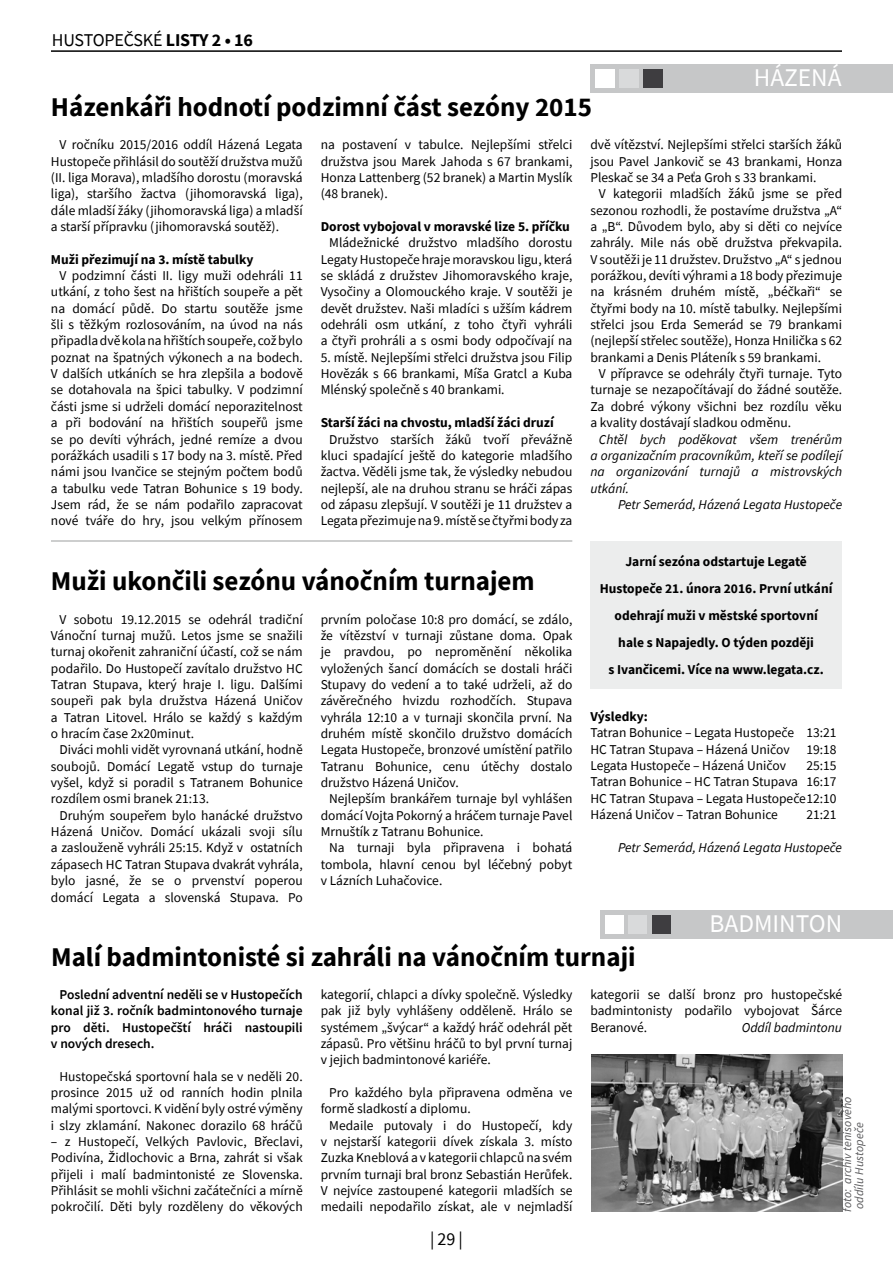
<style>
.page{position:relative;width:893px;height:1263px;background:#fff}
.page>*{position:absolute;margin:0;border:0;box-sizing:border-box;transform-origin:0 0}
.t1{font:700 27px "Source Sans Pro";color:#000}
.t2{font:25.5px "Source Sans Pro";color:#fff}
.t3{font:18px "Source Sans Pro";letter-spacing:-.01em;color:#000}
.t4{font:13.5px/16.4px "Source Sans Pro";color:#000;text-align:justify}
.t5{font:700 13.5px/27px "Source Sans Pro";color:#000;text-align:center}
.t6{font:italic 13.5px/16.4px "Source Sans Pro";color:#000;text-align:justify}
.t7{font:600 13.5px/16.4px "Source Sans Pro";color:#000;text-align:justify}
.t8{font:italic 12px/12px "Source Sans Pro";letter-spacing:.01em;color:#58585a}
.s1{font-weight:700}
</style>
<div class="page">
<hr style="left:51px;top:50px;width:791px;height:2px;background:#000">
<div style="left:590px;top:64px;width:303px;height:28px;background:#c6c7c8"></div>
<div style="left:595px;top:69px;width:20px;height:19px;background:#fff"></div>
<div style="left:619px;top:69px;width:20px;height:19px;background:#d9dadb"></div>
<div style="left:643px;top:69px;width:20px;height:19px;background:#3e3d40"></div>
<div style="left:590px;top:541px;width:252px;height:148px;background:#eceded"></div>
<hr style="left:51px;top:541px;width:521px;height:1px;background:#9c9e9f">
<div style="left:601px;top:910px;width:292px;height:28px;background:#c6c7c8"></div>
<div style="left:605px;top:915px;width:19px;height:18px;background:#fff"></div>
<div style="left:628px;top:915px;width:19px;height:18px;background:#d9dadb"></div>
<div style="left:652px;top:915px;width:19px;height:18px;background:#3e3d40"></div>
<img style="left:591px;top:1054px;width:251px;height:158px">
<h3 class="t3" style="left:52px;top:28px;width:203px">HUSTOPEČSKÉ <span class="s1">LISTY 2 • 16</span></h3>
<h2 class="t2" style="left:754px;top:61px;width:89px">HÁZENÁ</h2>
<h1 class="t1" style="left:51px;top:89px;width:542px">Házenkáři hodnotí podzimní část sezóny 2015</h1>
<p class="t4" style="left:51px;top:136px;width:253px;text-indent:9px">V ročníku 2015/2016 oddíl Házená Legata Hustopeče přihlásil do soutěží družstva mužů (II. liga Morava), mladšího dorostu (moravská liga), staršího žactva (jihomoravská liga), dále mladší žáky (jihomoravská liga) a mladší a starší přípravku (jihomoravská soutěž).</p>
<p class="t5" style="left:51px;top:245px;width:204px">Muži přezimují na 3. místě tabulky</p>
<p class="t4" style="left:51px;top:267px;width:253px;text-indent:9px">V podzimní části II. ligy muži odehráli 11 utkání, z toho šest na hřištích soupeře a pět na domácí půdě. Do startu soutěže jsme šli s těžkým rozlosováním, na úvod na nás připadla dvě kola na hřištích soupeře, což bylo poznat na špatných výkonech a na bodech.<br>V dalších utkáních se hra zlepšila a bodově se dotahovala na špici tabulky. V podzimní části jsme si udrželi domácí neporazitelnost a při bodování na hřištích soupeřů jsme se po devíti výhrách, jedné remíze a dvou porážkách usadili s 17 body na 3. místě. Před námi jsou Ivančice se stejným počtem bodů a tabulku vede Tatran Bohunice s 19 body.<br>Jsem rád, že se nám podařilo zapracovat nové tváře do hry, jsou velkým přínosem</p>
<p class="t4" style="left:321px;top:136px;width:253px">na postavení v tabulce. Nejlepšími střelci družstva jsou Marek Jahoda s 67 brankami, Honza Lattenberg (52 branek) a Martin Myslík (48 branek).</p>
<p class="t5" style="left:321px;top:213px;width:251px">Dorost vybojoval v moravské lize 5. příčku</p>
<p class="t4" style="left:321px;top:234px;width:253px;text-indent:9px">Mládežnické družstvo mladšího dorostu Legaty Hustopeče hraje moravskou ligu, která se skládá z družstev Jihomoravského kraje, Vysočiny a Olomouckého kraje. V soutěži je devět družstev. Naši mladíci s užším kádrem odehráli osm utkání, z toho čtyři vyhráli a čtyři prohráli a s osmi body odpočívají na</p>
<p class="t4" style="left:321px;top:349px;width:253px">5. místě. Nejlepšími střelci družstva jsou Filip Hovězák s 66 brankami, Míša Gratcl a Kuba Mlénský společně s 40 brankami.</p>
<p class="t5" style="left:321px;top:409px;width:235px">Starší žáci na chvostu, mladší žáci druzí</p>
<p class="t4" style="left:321px;top:431px;width:253px;text-indent:9px">Družstvo starších žáků tvoří převážně kluci spadající ještě do kategorie mladšího žactva. Věděli jsme tak, že výsledky nebudou nejlepší, ale na druhou stranu se hráči zápas od zápasu zlepšují. V soutěži je 11 družstev a Legata přezimuje na 9. místě se čtyřmi body za</p>
<p class="t4" style="left:590px;top:136px;width:253px">dvě vítězství. Nejlepšími střelci starších žáků jsou Pavel Jankovič se 43 brankami, Honza Pleskač se 34 a Peťa Groh s 33 brankami.</p>
<p class="t4" style="left:590px;top:185px;width:253px;text-indent:9px">V kategorii mladších žáků jsme se před sezonou rozhodli, že postavíme družstva „A“ a „B“. Důvodem bylo, aby si děti co nejvíce zahrály. Mile nás obě družstva překvapila.<br>V soutěži je 11 družstev. Družstvo „A“ s jednou porážkou, devíti výhrami a 18 body přezimuje na krásném druhém místě, „béčkaři“ se čtyřmi body na 10. místě tabulky. Nejlepšími střelci jsou Erda Semerád se 79 brankami (nejlepší střelec soutěže), Honza Hnilička s 62 brankami a Denis Pláteník s 59 brankami.</p>
<p class="t4" style="left:590px;top:365px;width:253px;text-indent:9px">V přípravce se odehrály čtyři turnaje. Tyto turnaje se nezapočítávají do žádné soutěže.<br>Za dobré výkony všichni bez rozdílu věku a kvality dostávají sladkou odměnu.</p>
<p class="t6" style="left:590px;top:431px;width:253px;text-indent:9px">Chtěl bych poděkovat všem trenérům a organizačním pracovníkům, kteří se podílejí na organizování turnajů a mistrovských utkání.</p>
<p class="t6" style="left:618px;top:496px;width:225px">Petr Semerád, Házená Legata Hustopeče</p>
<h1 class="t1" style="left:51px;top:564px;width:485px">Muži ukončili sezónu vánočním turnajem</h1>
<p class="t4" style="left:51px;top:611px;width:253px;text-indent:9px">V sobotu 19.12.2015 se odehrál tradiční Vánoční turnaj mužů. Letos jsme se snažili turnaj okořenit zahraniční účastí, což se nám podařilo. Do Hustopečí zavítalo družstvo HC Tatran Stupava, který hraje I. ligu. Dalšími soupeři pak byla družstva Házená Uničov a Tatran Litovel. Hrálo se každý s každým o hracím čase 2x20minut.</p>
<p class="t4" style="left:51px;top:741px;width:253px;text-indent:9px">Diváci mohli vidět vyrovnaná utkání, hodně soubojů. Domácí Legatě vstup do turnaje vyšel, když si poradil s Tatranem Bohunice rozdílem osmi branek 21:13.</p>
<p class="t4" style="left:51px;top:807px;width:253px;text-indent:9px">Druhým soupeřem bylo hanácké družstvo Házená Uničov. Domácí ukázali svoji sílu a zaslouženě vyhráli 25:15. Když v ostatních zápasech HC Tatran Stupava dvakrát vyhrála, bylo jasné, že se o prvenství poperou domácí Legata a slovenská Stupava. Po</p>
<p class="t4" style="left:321px;top:611px;width:253px">prvním poločase 10:8 pro domácí, se zdálo, že vítězství v turnaji zůstane doma. Opak je pravdou, po neproměnění několika vyložených šancí domácích se dostali hráči Stupavy do vedení a to také udrželi, až do závěrečného hvizdu rozhodčích. Stupava vyhrála 12:10 a v turnaji skončila první. Na druhém místě skončilo družstvo domácích Legata Hustopeče, bronzové umístění patřilo Tatranu Bohunice, cenu útěchy dostalo družstvo Házená Uničov.</p>
<p class="t4" style="left:321px;top:790px;width:253px;text-indent:9px">Nejlepším brankářem turnaje byl vyhlášen domácí Vojta Pokorný a hráčem turnaje Pavel Mrnuštík z Tatranu Bohunice.</p>
<p class="t4" style="left:321px;top:839px;width:253px;text-indent:9px">Na turnaji byla připravena i bohatá tombola, hlavní cenou byl léčebný pobyt v Lázních Luhačovice.</p>
<p class="t5" style="left:600px;top:548px;width:234px">Jarní sezóna odstartuje Legatě Hustopeče 21. února 2016. První utkání odehrají muži v městské sportovní<br>hale s Napajedly. O týden později<br>s Ivančicemi. Více na www.legata.cz.</p>
<p class="t5" style="left:590px;top:703px;width:59px">Výsledky:</p>
<p class="t4" style="left:590px;top:724px;width:248px">Tatran Bohunice – Legata Hustopeče 13:21<br>HC Tatran Stupava – Házená Uničov 19:18<br>Legata Hustopeče – Házená Uničov</p>
<p class="t4" style="left:590px;top:757px;width:248px;text-indent:216px">25:15<br>Tatran Bohunice – HC Tatran Stupava 16:17<br>HC Tatran Stupava – Legata Hustopeče 12:10<br>Házená Uničov – Tatran Bohunice</p>
<p class="t4" style="left:806px;top:806px;width:32px">21:21</p>
<p class="t6" style="left:618px;top:839px;width:225px">Petr Semerád, Házená Legata Hustopeče</p>
<h2 class="t2" style="left:709px;top:907px;width:134px">BADMINTON</h2>
<h1 class="t1" style="left:51px;top:940px;width:586px">Malí badmintonisté si zahráli na vánočním turnaji</h1>
<p class="t7" style="left:51px;top:986px;width:253px;text-indent:9px">Poslední adventní neděli se v Hustopečích konal již 3. ročník badmintonového turnaje pro děti. Hustopečští hráči nastoupili v nových dresech.</p>
<p class="t4" style="left:51px;top:1068px;width:253px;text-indent:9px">Hustopečská sportovní hala se v neděli 20. prosince 2015 už od ranních hodin plnila malými sportovci. K vidění byly ostré výměny i slzy zklamání. Nakonec dorazilo 68 hráčů</p>
<p class="t4" style="left:51px;top:1133px;width:253px">– z Hustopečí, Velkých Pavlovic, Břeclavi, Podivína, Židlochovic a Brna, zahrát si však přijeli i malí badmintonisté ze Slovenska.<br>Přihlásit se mohli všichni začátečníci a mírně pokročilí. Děti byly rozděleny do věkových</p>
<p class="t4" style="left:590px;top:986px;width:253px">kategorii se další bronz pro hustopečské badmintonisty podařilo vybojovat Šárce Beranové.</p>
<p class="t4" style="left:321px;top:986px;width:253px">kategorií, chlapci a dívky společně. Výsledky pak již byly vyhlášeny odděleně. Hrálo se systémem „švýcar“ a každý hráč odehrál pět zápasů. Pro většinu hráčů to byl první turnaj v jejich badmintonové kariéře.</p>
<p class="t4" style="left:321px;top:1084px;width:253px;text-indent:9px">Pro každého byla připravena odměna ve formě sladkostí a diplomu.</p>
<p class="t4" style="left:321px;top:1117px;width:253px;text-indent:9px">Medaile putovaly i do Hustopečí, kdy v nejstarší kategorii dívek získala 3. místo Zuzka Kneblová a v kategorii chlapců na svém prvním turnaji bral bronz Sebastián Herůfek.<br>V nejvíce zastoupené kategorii mladších se medaili nepodařilo získat, ale v nejmladší</p>
<p class="t6" style="left:742px;top:1019px;width:101px">Oddíl badmintonu</p>
<p class="t8" style="left:841px;top:1212px;width:117px;rotate:-90deg">foto: archiv tenisového oddílu Hustopeče</p>
<h3 class="t3" style="left:430px;top:1227px;width:34px">| 29 |</h3>
</div>
